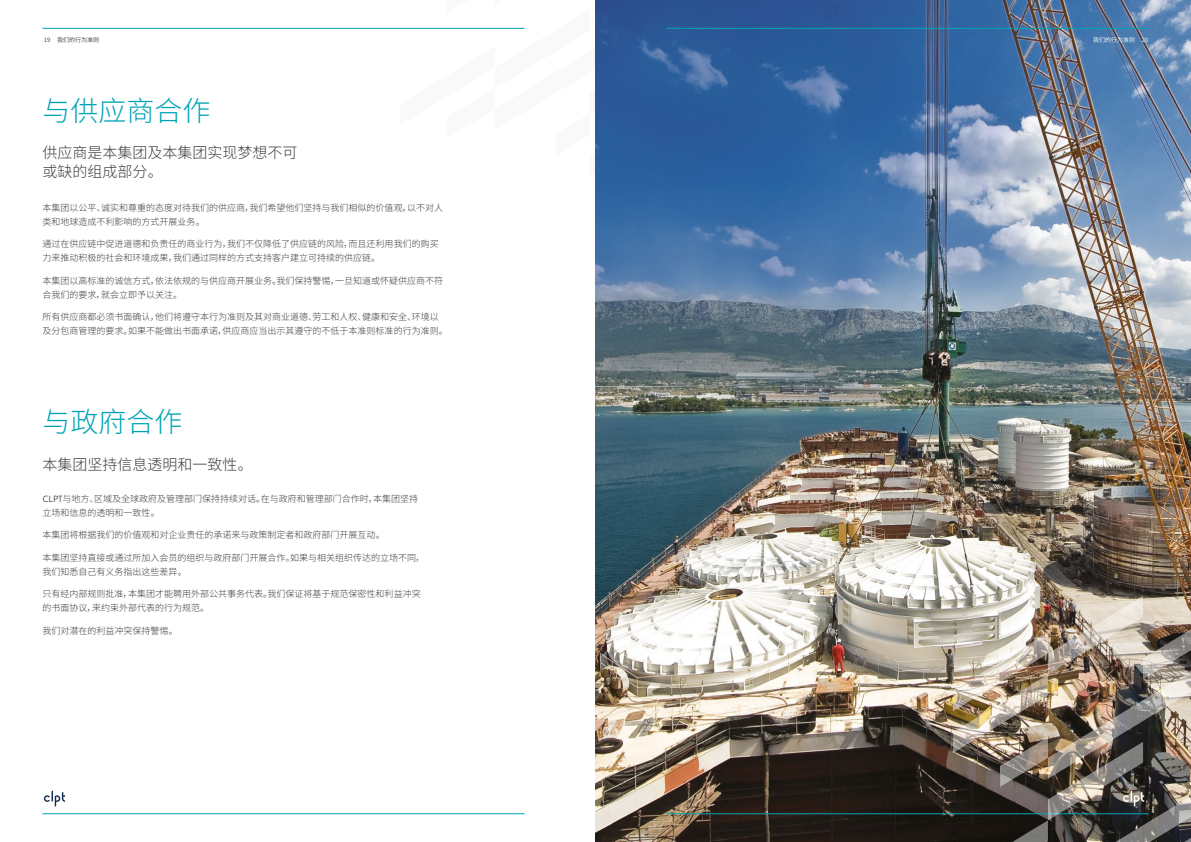
<style>
.page{position:relative;width:1191px;height:842px;background:#fff}
.page>*{position:absolute;margin:0;border:0;box-sizing:border-box;transform-origin:0 0}
.t1{font:300 28px "Source Han Sans SC";color:#00a4b5}
.t2{font:300 15px/19px "Source Han Sans SC";color:#3c3c3b}
.t3{font:300 9px/14px "Source Han Sans SC";color:#3c3c3b}
.t4{font:6px "Source Han Sans SC";color:#3c3c3b}
.t5{font:6px "Source Han Sans SC";color:#fff}
.s1{font-family:"Soleil Lt";font-weight:400}
</style>
<div class="page">
<img style="left:595px;top:0;width:596px;height:842px">
<hr style="left:43px;top:813px;width:481px;height:1px;background:#00a4b5">
<hr style="left:43px;top:28px;width:481px;height:1px;background:#00a4b5">
<hr style="left:666px;top:28px;width:482px;height:1px;background:#00a4b5">
<hr style="left:666px;top:813px;width:482px;height:1px;background:#00a4b5">
<img style="left:952px;top:596px;width:239px;height:246px">
<svg style="left:44px;top:790px;width:21px;height:17px"></svg>
<p class="t4" style="left:44px;top:37px;width:57px">19 我们的行为准则</p>
<p class="t5" style="left:1093px;top:37px;width:57px">我们的行为准则 20</p>
<h1 class="t1" style="left:43px;top:95px;width:169px">与供应商合作</h1>
<h2 class="t2" style="left:43px;top:143px;width:257px">供应商是本集团及本集团实现梦想不可或缺的组成部分。</h2>
<p class="t3" style="left:43px;top:200px;width:402px">本集团以公平、诚实和尊重的态度对待我们的供应商，我们希望他们坚持与我们相似的价值观，以不对人类和地球造成不利影响的方式开展业务。</p>
<p class="t3" style="left:43px;top:237px;width:398px">通过在供应链中促进道德和负责任的商业行为，我们不仅降低了供应链的风险，而且还利用我们的购买力来推动积极的社会和环境成果，我们通过同样的方式支持客户建立可持续的供应链。</p>
<p class="t3" style="left:43px;top:273px;width:402px">本集团以高标准的诚信方式，依法依规的与供应商开展业务。我们保持警惕，一旦知道或怀疑供应商不符合我们的要求，就会立即予以关注。</p>
<p class="t3" style="left:43px;top:310px;width:407px">所有供应商都必须书面确认，他们将遵守本行为准则及其对商业道德、劳工和人权、健康和安全、环境以及分包商管理的要求。如果不能做出书面承诺，供应商应当出示其遵守的不低于本准则标准的行为准则。</p>
<h1 class="t1" style="left:43px;top:406px;width:141px">与政府合作</h1>
<h2 class="t2" style="left:43px;top:455px;width:212px">本集团坚持信息透明和一致性。</h2>
<p class="t3" style="left:43px;top:492px;width:377px"><span class="s1">CLPT</span>与地方、区域及全球政府及管理部门保持持续对话。在与政府和管理部门合作时，本集团坚持立场和信息的透明和一致性。</p>
<p class="t3" style="left:43px;top:528px;width:344px">本集团将根据我们的价值观和对企业责任的承诺来与政策制定者和政府部门开展互动。</p>
<p class="t3" style="left:43px;top:551px;width:383px">本集团坚持直接或通过所加入会员的组织与政府部门开展合作。如果与相关组织传达的立场不同，我们知悉自己有义务指出这些差异。</p>
<p class="t3" style="left:43px;top:587px;width:380px">只有经内部规则批准，本集团才能聘用外部公共事务代表。我们保证将基于规范保密性和利益冲突的书面协议，来约束外部代表的行为规范。</p>
<p class="t3" style="left:43px;top:624px;width:137px">我们对潜在的利益冲突保持警惕。</p>
</div>
